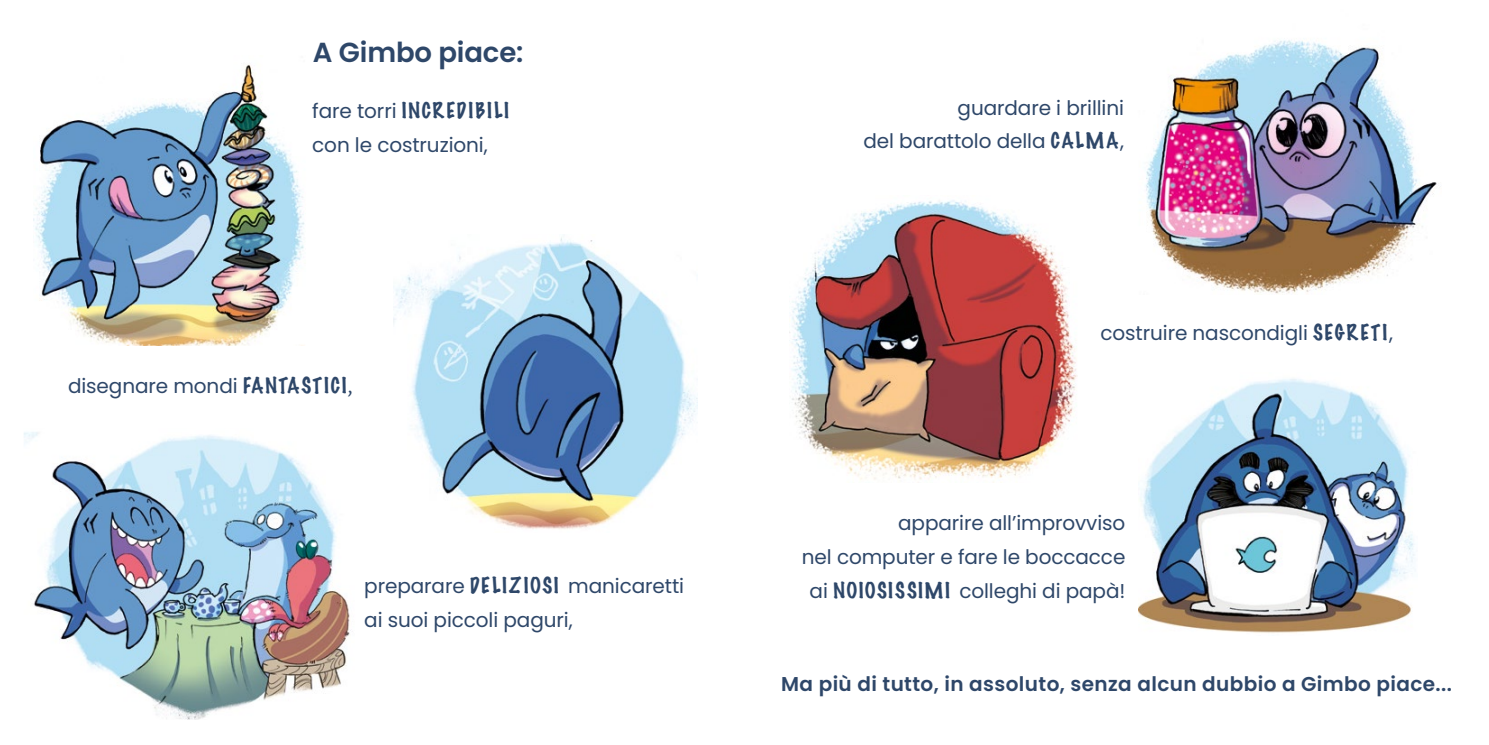
<style>
.page{position:relative;width:1489px;height:745px;background:#fff}
.page>*{position:absolute;margin:0;border:0;box-sizing:border-box;transform-origin:0 0}
.t1{font:600 27.5px "Poppins";letter-spacing:-.005em;color:#2e4769}
.t2{font:20px/33.8px "Poppins";letter-spacing:-.005em;color:#2e4769;text-align:right}
.t3{font:600 20px "Poppins";letter-spacing:.02em;color:#2e4769}
.t4{font:100 20px "Marker Felt";letter-spacing:.08em;color:#2e4769}
.s1{font-family:"Poppins";font-weight:400}
.s2{font-family:"Marker Felt";font-weight:100}
.s3{font-family:"Kalam"}
</style>
<div class="page">
<img style="left:33px;top:64px;width:272px;height:281px">
<img style="left:393px;top:237px;width:304px;height:292px">
<img style="left:24px;top:432px;width:327px;height:287px">
<img style="left:1145px;top:40px;width:292px;height:254px">
<img style="left:1138px;top:379px;width:277px;height:254px">
<img style="left:789px;top:200px;width:288px;height:282px">
<h1 class="t1" style="left:313px;top:37px;width:212px">A Gimbo piace:</h1>
<p class="t4" style="left:312px;top:95px;width:198px"><span class="s1">fare torri</span> INCREDIBILI</p>
<p class="t2" style="left:312px;top:128px;width:177px">con le costruzioni,</p>
<p class="t2" style="left:68px;top:368px;width:286px">disegnare mondi <span class="s2">FANTASTICI</span><span class="s3">,</span></p>
<p class="t2" style="left:364px;top:568px;width:321px;text-align:left">preparare <span class="s2">DELIZIOSI</span> manicaretti ai suoi piccoli paguri,</p>
<p class="t2" style="left:863px;top:91px;width:262px">guardare i brillini<br>del barattolo della <span class="s2">CALMA</span>,</p>
<p class="t2" style="left:1100px;top:316px;width:294px">costruire nascondigli <span class="s2">SEGRETI</span>,</p>
<p class="t2" style="left:802px;top:506px;width:325px">apparire all’improvviso<br>nel computer e fare le boccacce ai <span class="s2">NOIOSISSIMI</span> colleghi di papà!</p>
<p class="t3" style="left:781px;top:672px;width:672px">Ma più di tutto, in assoluto, senza alcun dubbio a Gimbo piace...</p>
</div>
